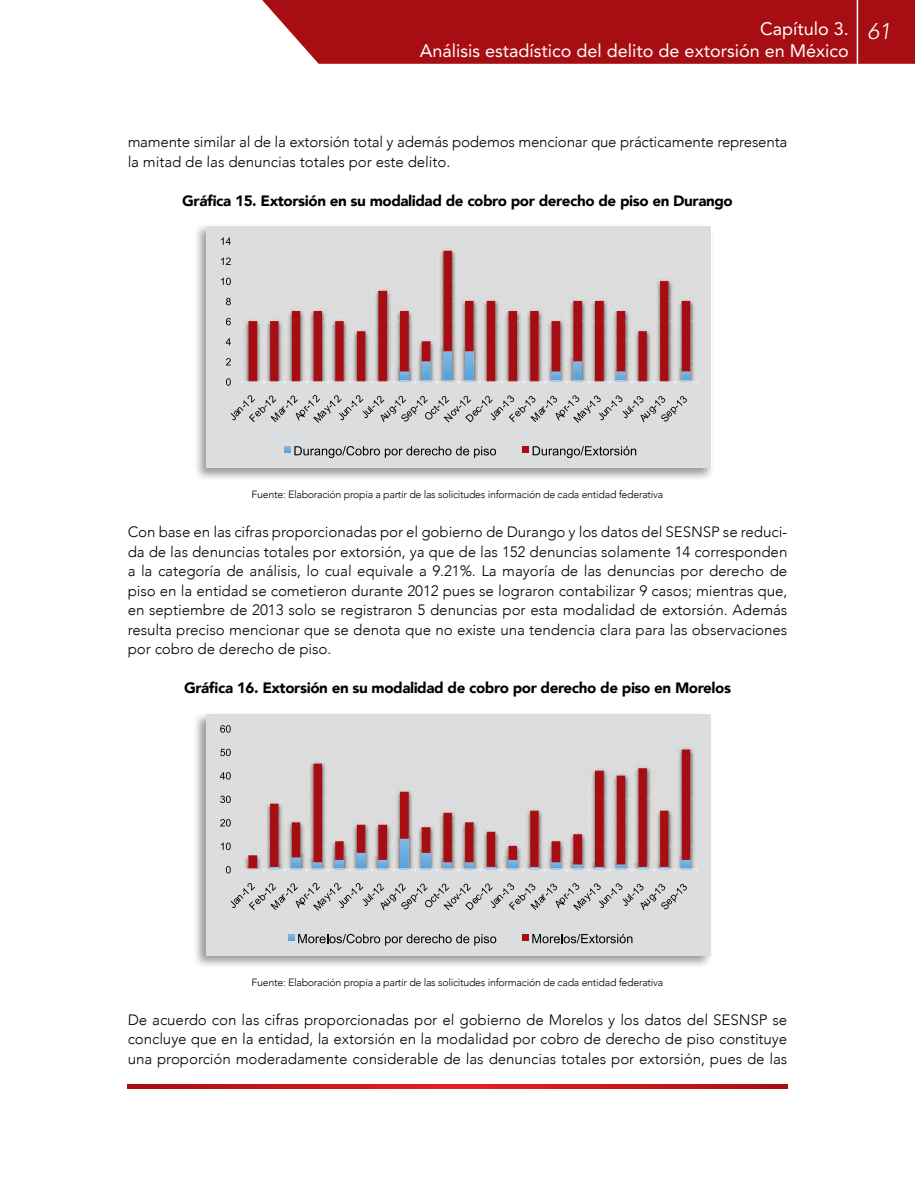
<style>
.page{position:relative;width:915px;height:1191px;background:#fff}
.page>*{position:absolute;margin:0;border:0;box-sizing:border-box;transform-origin:0 0}
.t1{font:italic 300 22.5px "Avenir LT Std";color:#fff}
.t2{font:18px/21.6px "Avenir LT Std";color:#fff;text-align:right}
.t3{font:300 15px/19.5px "Avenir";color:#000;text-align:justify}
.t4{font:900 15px "Avenir";color:#000}
.t5{font:300 10.5px "Avenir";letter-spacing:-.02em;color:#000}
</style>
<div class="page">
<div style="left:262px;top:0;width:652px;height:64px;background:#a70e13"></div>
<hr style="left:856px;top:0;width:1px;height:64px;background:#fff">
<svg style="left:128px;top:1084px;width:659px;height:5px;background:#c8161c"></svg>
<div style="left:193px;top:222px;width:522px;height:259px;background:#000;opacity:.4"></div>
<div style="left:206px;top:227px;width:504px;height:241px;background:#dcddde"></div>
<svg style="left:248px;top:251px;width:442px;height:100px"></svg>
<svg style="left:242px;top:351px;width:455px;height:33px"></svg>
<svg style="left:226px;top:378px;width:5px;height:8px"></svg>
<svg style="left:226px;top:358px;width:5px;height:7px"></svg>
<svg style="left:226px;top:338px;width:5px;height:7px"></svg>
<svg style="left:226px;top:318px;width:5px;height:7px"></svg>
<svg style="left:226px;top:298px;width:5px;height:7px"></svg>
<svg style="left:221px;top:278px;width:10px;height:7px"></svg>
<svg style="left:221px;top:257px;width:10px;height:8px"></svg>
<svg style="left:221px;top:237px;width:10px;height:8px"></svg>
<svg style="left:230px;top:395px;width:456px;height:28px"></svg>
<svg style="left:284px;top:446px;width:212px;height:12px"></svg>
<div style="left:522px;top:446px;width:6px;height:7px;background:#a70e13"></div>
<svg style="left:532px;top:446px;width:104px;height:12px"></svg>
<div style="left:192px;top:711px;width:521px;height:258px;background:#000;opacity:.4"></div>
<div style="left:206px;top:714px;width:504px;height:242px;background:#dcddde"></div>
<img style="left:690px;top:751px;width:4px;height:88px">
<svg style="left:267px;top:749px;width:423px;height:90px"></svg>
<svg style="left:242px;top:839px;width:455px;height:33px"></svg>
<svg style="left:226px;top:866px;width:4px;height:7px"></svg>
<svg style="left:221px;top:842px;width:9px;height:8px"></svg>
<svg style="left:220px;top:819px;width:10px;height:7px"></svg>
<svg style="left:220px;top:795px;width:10px;height:8px"></svg>
<svg style="left:220px;top:772px;width:10px;height:7px"></svg>
<svg style="left:220px;top:748px;width:10px;height:8px"></svg>
<svg style="left:220px;top:725px;width:10px;height:7px"></svg>
<svg style="left:230px;top:883px;width:456px;height:27px"></svg>
<svg style="left:288px;top:934px;width:208px;height:11px"></svg>
<svg style="left:522px;top:934px;width:110px;height:9px"></svg>
<p class="t2" style="left:419px;top:18px;width:430px">Capítulo 3.<br>Análisis estadístico del delito de extorsión en México</p>
<h1 class="t1" style="left:867px;top:18px;width:25px">61</h1>
<p class="t3" style="left:128px;top:132px;width:661px">mamente similar al de la extorsión total y además podemos mencionar que prácticamente representa la mitad de las denuncias totales por este delito.</p>
<p class="t4" style="left:182px;top:187px;width:552px">Gráfica 15. Extorsión en su modalidad de cobro por derecho de piso en Durango</p>
<p class="t5" style="left:251px;top:488px;width:413px">Fuente: Elaboración propia a partir de las solicitudes información de cada entidad federativa</p>
<p class="t3" style="left:128px;top:522px;width:661px">Con base en las cifras proporcionadas por el gobierno de Durango y los datos del SESNSP se reduci&shy;da de las denuncias totales por extorsión, ya que de las 152 denuncias solamente 14 corresponden a la categoría de análisis, lo cual equivale a 9.21%. La mayoría de las denuncias por derecho de piso en la entidad se cometieron durante 2012 pues se lograron contabilizar 9 casos; mientras que, en septiembre de 2013 solo se registraron 5 denuncias por esta modalidad de extorsión. Además resulta preciso mencionar que se denota que no existe una tendencia clara para las observaciones por cobro de derecho de piso.</p>
<p class="t4" style="left:184px;top:675px;width:548px">Gráfica 16. Extorsión en su modalidad de cobro por derecho de piso en Morelos</p>
<p class="t5" style="left:251px;top:976px;width:413px">Fuente: Elaboración propia a partir de las solicitudes información de cada entidad federativa</p>
<p class="t3" style="left:128px;top:1010px;width:661px">De acuerdo con las cifras proporcionadas por el gobierno de Morelos y los datos del SESNSP se concluye que en la entidad, la extorsión en la modalidad por cobro de derecho de piso constituye una proporción moderadamente considerable de las denuncias totales por extorsión, pues de las</p>
</div>
